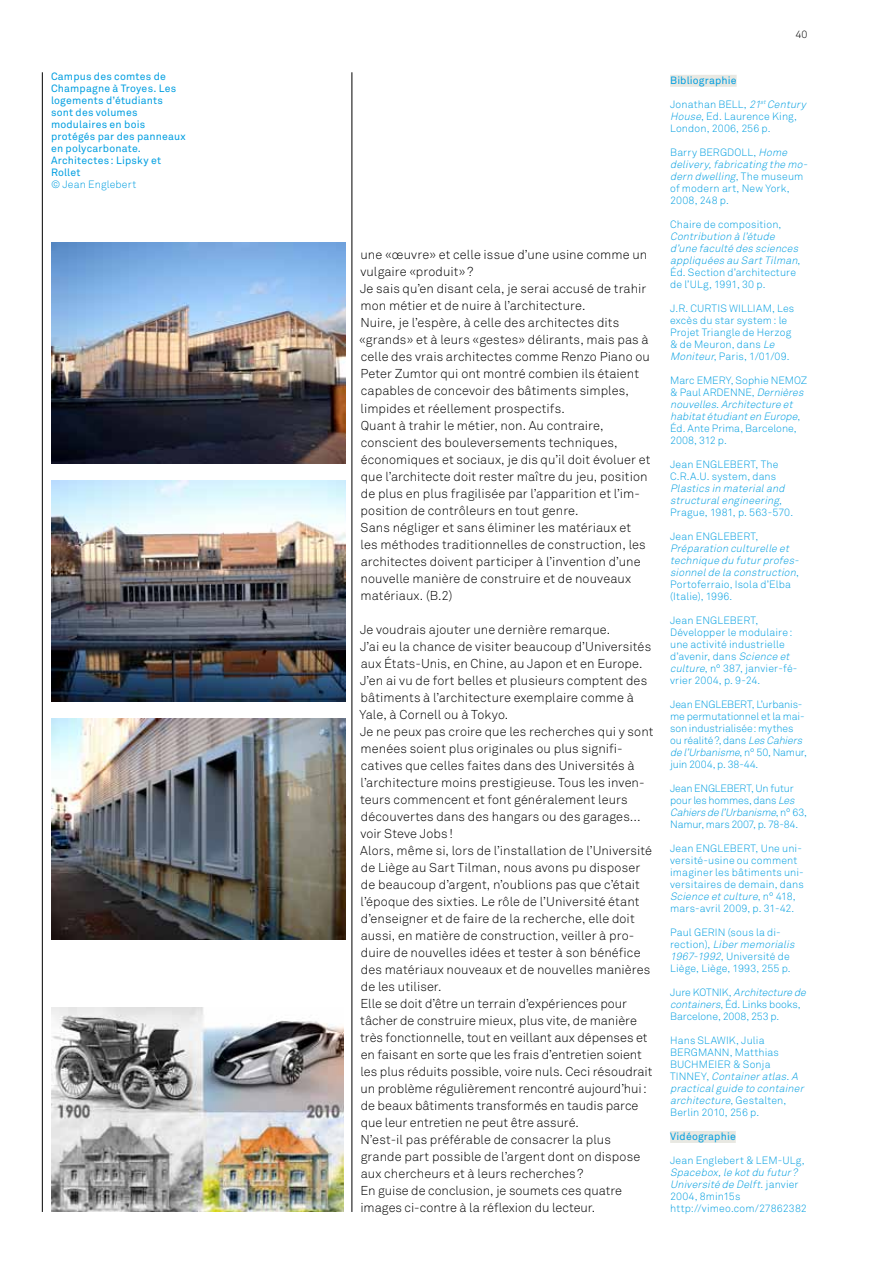
<style>
.page{position:relative;width:893px;height:1263px;background:#fff}
.page>*{position:absolute;margin:0;border:0;box-sizing:border-box;transform-origin:0 0}
.t1{font:300 12.75px/17px "Akkurat";letter-spacing:.005em;color:#000}
.t2{font:300 10.5px/12px "Akkurat";letter-spacing:.01em;color:#009ee0}
.t3{font:italic 300 10.5px/12px "Akkurat";color:#009ee0}
.t4{font:10.5px/12px "Akkurat";letter-spacing:.015em;color:#009ee0}
.t5{font:300 10.5px/12px "Akkurat";letter-spacing:-.01em;color:#009ee0}
.t6{font:300 10.5px/12px "Akkurat";letter-spacing:-.02em;color:#009ee0}
.t7{font:300 10.5px "Akkurat";color:#000}
.s1{font-style:italic}
.s2{font-style:normal}
</style>
<div class="page">
<img style="left:51px;top:480px;width:294px;height:222px">
<img style="left:51px;top:242px;width:294px;height:221px">
<img style="left:51px;top:719px;width:294px;height:221px">
<hr style="left:352px;top:72px;width:1px;height:1140px;background:#000">
<hr style="left:42px;top:72px;width:1px;height:1140px;background:#000">
<div style="left:670px;top:75px;width:67px;height:12px;background:#e8e8e2"></div>
<div style="left:670px;top:1131px;width:66px;height:12px;background:#e8e8e2"></div>
<img style="left:51px;top:1008px;width:293px;height:204px">
<p class="t4" style="left:51px;top:70px;width:136px">Campus des comtes de<br>Champagne à Troyes. Les logements d’étudiants sont des volumes modulaires en bois protégés par des panneaux en polycarbonate.<br>Architectes: Lipsky et<br>Rollet</p>
<p class="t2" style="left:51px;top:178px;width:87px">© Jean Englebert</p>
<p class="t1" style="left:359px;top:246px;width:293px">une «œuvre» et celle issue d’une usine comme un vulgaire «produit»?<br>Je sais qu’en disant cela, je serai accusé de trahir mon métier et de nuire à l’architecture.<br>Nuire, je l’espère, à celle des architectes dits «grands» et à leurs «gestes» délirants, mais pas à celle des vrais architectes comme Renzo Piano ou Peter Zumtor qui ont montré combien ils étaient capables de concevoir des bâtiments simples, limpides et réellement prospectifs.<br>Quant à trahir le métier, non. Au contraire, conscient des bouleversements techniques, économiques et sociaux, je dis qu’il doit évoluer et que l’architecte doit rester maître du jeu, position de plus en plus fragilisée par l’apparition et l’im&shy;position de contrôleurs en tout genre.<br>Sans négliger et sans éliminer les matériaux et<br>les méthodes traditionnelles de construction, les architectes doivent participer à l’invention d’une nouvelle manière de construire et de nouveaux matériaux. (B.2)</p>
<p class="t1" style="left:359px;top:620px;width:296px">Je voudrais ajouter une dernière remarque.<br>J’ai eu la chance de visiter beaucoup d’Universités aux États-Unis, en Chine, au Japon et en Europe.<br>J’en ai vu de fort belles et plusieurs comptent des bâtiments à l’architecture exemplaire comme à Yale, à Cornell ou à Tokyo.<br>Je ne peux pas croire que les recherches qui y sont menées soient plus originales ou plus signifi&shy;catives que celles faites dans des Universités à l’architecture moins prestigieuse. Tous les inven&shy;teurs commencent et font généralement leurs découvertes dans des hangars ou des garages… voir Steve Jobs!<br>Alors, même si, lors de l’installation de l’Université de Liège au Sart Tilman, nous avons pu disposer de beaucoup d’argent, n’oublions pas que c’était l’époque des sixties. Le rôle de l’Université étant d’enseigner et de faire de la recherche, elle doit aussi, en matière de construction, veiller à pro&shy;duire de nouvelles idées et tester à son bénéfice des matériaux nouveaux et de nouvelles manières de les utiliser.<br>Elle se doit d’être un terrain d’expériences pour tâcher de construire mieux, plus vite, de manière très fonctionnelle, tout en veillant aux dépenses et en faisant en sorte que les frais d’entretien soient les plus réduits possible, voire nuls. Ceci résoudrait un problème régulièrement rencontré aujourd’hui: de beaux bâtiments transformés en taudis parce que leur entretien ne peut être assuré.<br>N’est-il pas préférable de consacrer la plus grande part possible de l’argent dont on dispose aux chercheurs et à leurs recherches ?<br>En guise de conclusion, je soumets ces quatre images ci-contre à la réflexion du lecteur.</p>
<p class="t7" style="left:795px;top:28px;width:14px">40</p>
<p class="t4" style="left:670px;top:74px;width:68px">Bibliographie</p>
<p class="t2" style="left:670px;top:98px;width:140px">Jonathan BELL, <span class="s1">21</span><sup>st</sup><span class="s1">Century<br>House</span>, Ed. Laurence King,<br>London, 2006, 256 p.</p>
<p class="t2" style="left:670px;top:146px;width:142px">Barry BERGDOLL, <span class="s1">Home delivery,fabricating the mo&shy;dern dwelling</span>, T h e m u s e u m of modern art, New York,<br>2008, 248 p.</p>
<p class="t2" style="left:670px;top:218px;width:113px">Chaire de composition,</p>
<p class="t3" style="left:670px;top:230px;width:132px">Contribution à l’étude d’une faculté des sciences appliquées au SartTilman<span class="s2">,<br>Éd. Section d’architecture de l’ULg, 1991, 30 p.</span></p>
<p class="t2" style="left:670px;top:302px;width:126px">J.R. CURTIS WILLIAM, Les excès du star system: le<br>Projet Triangle de Herzog &amp; de Meuron, dans <span class="s1">Le<br>Moniteur</span>, Paris, 1/01/09.</p>
<p class="t2" style="left:670px;top:374px;width:139px">Marc EMERY, Sophie NEMOZ &amp; Paul ARDENNE, <span class="s1">Dernières nouvelles.Architecture et habitatétudianten Europe</span>,<br>Éd. Ante Prima, Barcelone,<br>2008, 312 p.</p>
<p class="t2" style="left:670px;top:458px;width:110px">Jean ENGLEBERT, The<br>C.R.A.U. system, dans</p>
<p class="t3" style="left:670px;top:482px;width:124px">Plastics in materialand structuralengineering<span class="s2">,<br>Prague, 1981, p. 563-570.</span></p>
<p class="t2" style="left:670px;top:530px;width:90px">Jean ENGLEBERT,</p>
<p class="t3" style="left:670px;top:542px;width:133px">Préparation culturelle et technique du futurprofes&shy;sionnelde la construction<span class="s2">,<br>Portoferraio, Isola d’Elba (Italie), 1996.</span></p>
<p class="t2" style="left:670px;top:614px;width:129px">Jean ENGLEBERT,<br>Développer le modulaire: une activité industrielle d’avenir, dans <span class="s1">Science et culture</span>, n° 387, janvier-fé&shy;vrier 2004, p. 9-24.</p>
<p class="t5" style="left:670px;top:698px;width:138px">Jean ENGLEBERT, L’urbanis&shy;me permutationnel et la mai&shy;son industrialisée: mythes ou réalité?, dans <span class="s1">LesCahiers del’Urbanisme</span>, n ° 5 0 , N a m u r, juin 2004, p. 38-44.</p>
<p class="t6" style="left:670px;top:782px;width:138px">Jean ENGLEBERT, Un futur pour les hommes, dans <span class="s1">Les<br>Cahiersdel’Urbanisme</span>, n ° 6 3 ,<br>Namur, mars 2007, p. 78-84.</p>
<p class="t2" style="left:670px;top:842px;width:135px">Jean ENGLEBERT, Une uni&shy;versité-usine ou comment imaginer les bâtiments uni&shy;versitaires de demain, dans<br><span class="s1">Science etculture</span>, n ° 4 1 8 , mars-avril 2009, p. 31-42.</p>
<p class="t2" style="left:670px;top:926px;width:129px">Paul GERIN (sous la di-<br>r e c t i o n ) , <span class="s1">Libermemorialis<br>1967-1992</span>, Université de<br>Liège, Liège, 1993, 255 p.</p>
<p class="t2" style="left:670px;top:986px;width:140px">J u r e KOT N I K , <span class="s1">Architecturede containers</span>, Éd. Links books,<br>Barcelone, 2008, 253 p.</p>
<p class="t2" style="left:670px;top:1034px;width:138px">Hans SLAWIK, Julia<br>BERGMANN, Matthias<br>BUCHMEIER &amp; Sonja<br>T I N N E Y, <span class="s1">Containeratlas.A practicalguide to container architecture</span>, G e s t a lt e n ,<br>Berlin 2010, 256 p.</p>
<p class="t4" style="left:670px;top:1130px;width:67px">Vidéographie</p>
<p class="t2" style="left:670px;top:1154px;width:136px">Jean Englebert &amp; LEM-ULg,</p>
<p class="t2" style="left:670px;top:1166px;width:138px"><span class="s1">Spacebox,le kotdu futur?<br>Université de Delft</span>. j a n v i e r<br>2004, 8min15s http://vimeo.com/27862382</p>
</div>
